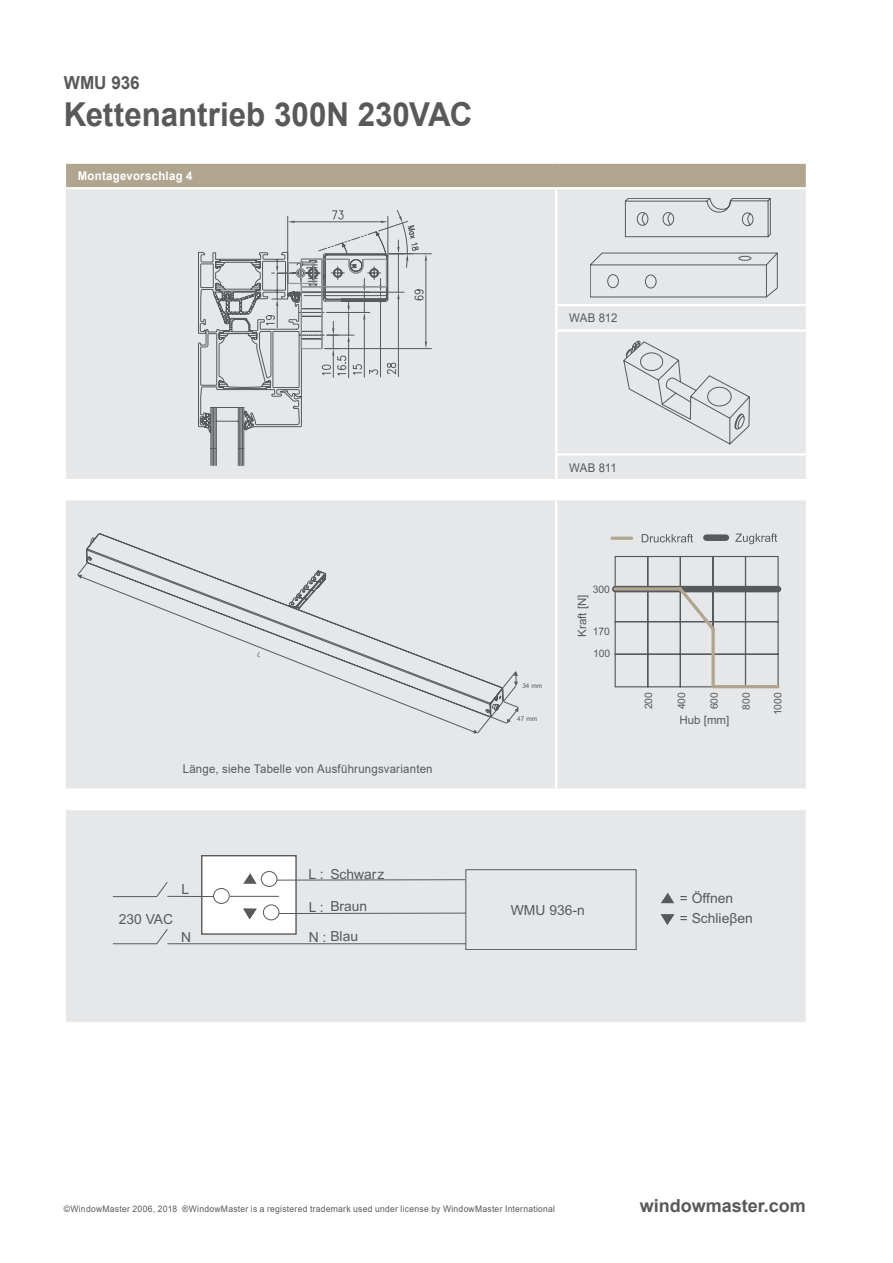
<style>
.page{position:relative;width:893px;height:1263px;background:#fff}
.page>*{position:absolute;margin:0;border:0;box-sizing:border-box;transform-origin:0 0}
.t1{font:700 33px "Arial";letter-spacing:-.005em;color:#58595b;scale:.95 1}
.t2{font:700 18px "Arial";color:#58595b}
.t3{font:700 18px "Arial";color:#58595b;scale:.95 1}
.t4{font:13.8px/30px "Arial";color:#58595b}
.t5{font:12px "Arial";letter-spacing:.02em;color:#58595b;scale:.95 1}
.t6{font:700 12px "Arial";letter-spacing:.025em;color:#fff;scale:.95 1}
.t7{font:11.55px "Arial";color:#58595b}
.t8{font:10.35px "Arial";color:#58595b}
.t9{font:9px "Arial";letter-spacing:.03em;color:#58595b;scale:.95 1}
.t10{font:6.45px "Arial";color:#58595b}
</style>
<div class="page">
<div style="left:65px;top:163px;width:742px;height:25px;background:#b0a690"></div>
<div style="left:66px;top:189px;width:740px;height:290px;background:#e6e7e8"></div>
<hr style="left:806px;top:164px;width:2px;height:23px;background:#fff">
<hr style="left:64px;top:162px;width:492px;height:2px;background:#fff">
<hr style="left:64px;top:164px;width:2px;height:23px;background:#fff">
<hr style="left:556px;top:162px;width:252px;height:2px;background:#fff">
<hr style="left:64px;top:187px;width:492px;height:2px;background:#fff">
<hr style="left:556px;top:187px;width:252px;height:2px;background:#fff">
<hr style="left:555px;top:189px;width:2px;height:115px;background:#fff">
<hr style="left:555px;top:304px;width:253px;height:2px;background:#fff">
<hr style="left:555px;top:306px;width:2px;height:23px;background:#fff">
<hr style="left:555px;top:329px;width:253px;height:3px;background:#fff">
<hr style="left:555px;top:332px;width:2px;height:121px;background:#fff">
<hr style="left:555px;top:453px;width:253px;height:3px;background:#fff">
<hr style="left:555px;top:456px;width:2px;height:23px;background:#fff">
<div style="left:66px;top:500px;width:740px;height:288px;background:#e6e7e8"></div>
<hr style="left:555px;top:500px;width:2px;height:288px;background:#fff">
<div style="left:65px;top:809px;width:742px;height:214px;background:#e6e7e8"></div>
<hr style="left:64px;top:1022px;width:744px;height:2px;background:#fff">
<hr style="left:64px;top:808px;width:744px;height:2px;background:#fff">
<hr style="left:64px;top:810px;width:2px;height:212px;background:#fff">
<hr style="left:806px;top:810px;width:2px;height:212px;background:#fff">
<svg style="left:735px;top:533px;width:42px;height:11px"></svg>
<div style="left:706px;top:534px;width:20px;height:7px;background:#58595b"></div>
<hr style="left:612px;top:537px;width:20px;height:3px;background:#b0a690">
<svg style="left:642px;top:534px;width:51px;height:8px"></svg>
<svg style="left:612px;top:555px;width:169px;height:135px;background:#d3d4d4"></svg>
<hr style="left:325px;top:348px;width:106px;height:1px;background:#58595b">
<hr style="left:389px;top:253px;width:42px;height:1px;background:#58595b">
<svg style="left:198px;top:210px;width:229px;height:256px;background:#d3d4d5"></svg>
<svg style="left:624px;top:341px;width:125px;height:103px;background:#dbdcdd"></svg>
<svg style="left:590px;top:198px;width:187px;height:99px;background:#dbdcdd"></svg>
<div style="left:202px;top:856px;width:94px;height:78px;background:#fff"></div>
<div style="left:201px;top:855px;width:96px;height:80px;border:1px solid #58595b"></div>
<div style="left:465px;top:869px;width:171px;height:81px;border:1px solid #58595b"></div>
<svg style="left:113px;top:871px;width:354px;height:73px"></svg>
<svg style="left:661px;top:893px;width:13px;height:10px"></svg>
<svg style="left:661px;top:914px;width:13px;height:11px"></svg>
<div style="left:78px;top:575px;width:441px;height:157px;background:#e6e7e8"></div>
<svg style="left:473px;top:671px;width:45px;height:62px"></svg>
<svg style="left:77px;top:562px;width:9px;height:17px"></svg>
<div style="left:86px;top:533px;width:417px;height:185px;background:#e6e7e8"></div>
<svg style="left:257px;top:651px;width:5px;height:6px"></svg>
<h2 class="t3" style="left:64px;top:70px;width:82px">WMU 936</h2>
<h1 class="t1" style="left:64px;top:91px;width:432px">Kettenantrieb 300N 230VAC</h1>
<h3 class="t6" style="left:78px;top:167px;width:122px">Montagevorschlag 4</h3>
<h3 class="t5" style="left:183px;top:760px;width:264px">Länge, siehe Tabelle von Ausführungsvarianten</h3>
<h3 class="t5" style="left:569px;top:310px;width:52px">WAB 812</h3>
<h3 class="t5" style="left:569px;top:459px;width:52px">WAB 811</h3>
<p class="t10" style="left:522px;top:682px;width:21px">34 mm</p>
<p class="t10" style="left:517px;top:714px;width:21px">47 mm</p>
<p class="t8" style="left:593px;top:582px;width:19px">300</p>
<p class="t7" style="left:575px;top:637px;width:44px;rotate:-90deg">Kraft [N]</p>
<p class="t8" style="left:593px;top:625px;width:19px">170</p>
<p class="t8" style="left:593px;top:647px;width:19px">100</p>
<p class="t8" style="left:642px;top:709px;width:19px;rotate:-90deg">200</p>
<p class="t8" style="left:675px;top:709px;width:19px;rotate:-90deg">400</p>
<p class="t8" style="left:707px;top:709px;width:19px;rotate:-90deg">600</p>
<p class="t8" style="left:739px;top:709px;width:19px;rotate:-90deg">800</p>
<p class="t8" style="left:771px;top:715px;width:25px;rotate:-90deg">1000</p>
<p class="t7" style="left:679px;top:712px;width:51px">Hub [mm]</p>
<h3 class="t4" style="left:119px;top:904px;width:56px">230 VAC</h3>
<h3 class="t4" style="left:181px;top:874px;width:9px">L</h3>
<h3 class="t4" style="left:181px;top:922px;width:12px">N</h3>
<h3 class="t4" style="left:330px;top:859px;width:56px">Schwarz</h3>
<h3 class="t4" style="left:309px;top:891px;width:60px;text-indent:22px">Braun<br>N : Blau</h3>
<h3 class="t4" style="left:680px;top:888px;width:75px;line-height:20.2px">= Öffnen<br>= Schlie eβ n</h3>
<h3 class="t4" style="left:309px;top:859px;width:16px">L:</h3>
<h3 class="t4" style="left:309px;top:892px;width:16px">L:</h3>
<h3 class="t4" style="left:511px;top:895px;width:75px">WMU 936-n</h3>
<p class="t9" style="left:64px;top:1202px;width:519px">©WindowMaster 2006, 2018 ®WindowMaster is a registered trademark used under license by WindowMaster International</p>
<h2 class="t2" style="left:640px;top:1193px;width:168px">windowmaster.com</h2>
</div>
